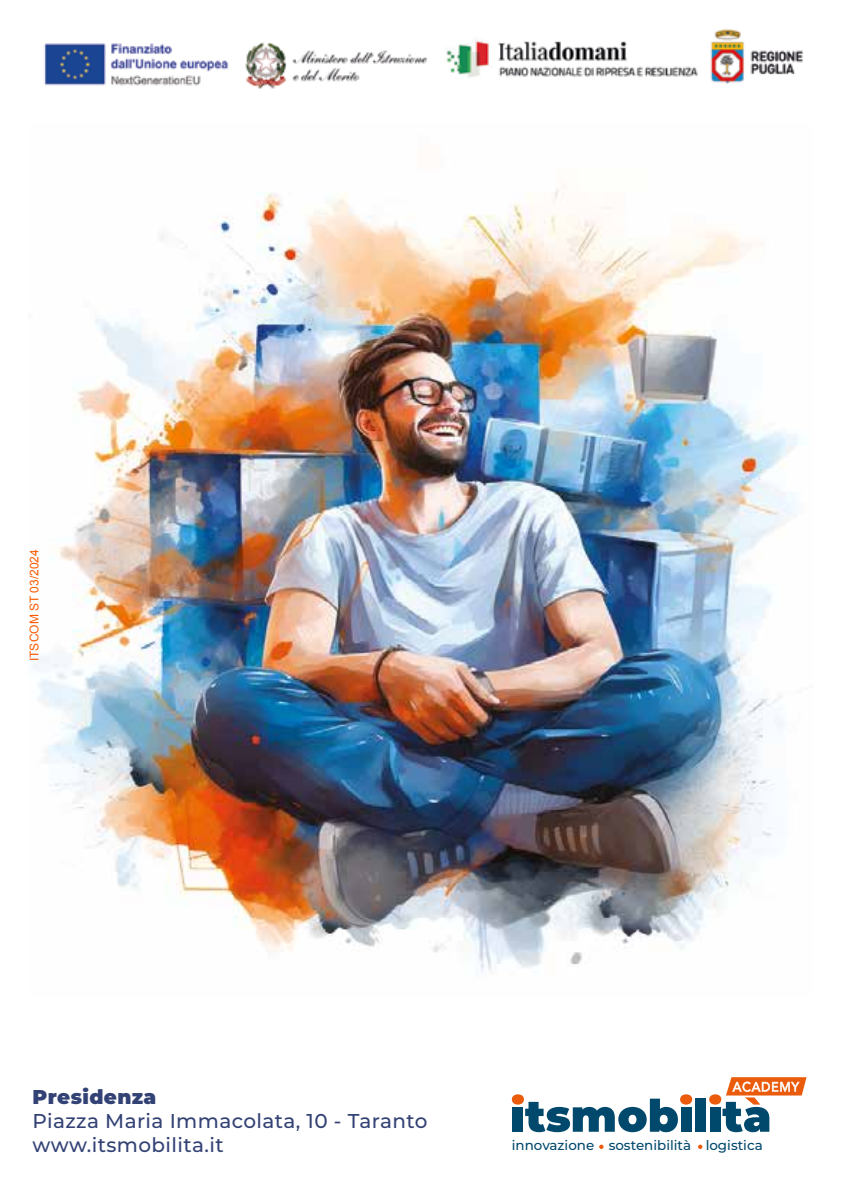
<style>
.page{position:relative;width:842px;height:1191px;background:#fff}
.page>*{position:absolute;margin:0;border:0;box-sizing:border-box;transform-origin:0 0}
.t1{font:500 20px/24px "Montserrat";letter-spacing:.02em;color:#334275}
.t2{font:900 20px "Montserrat";letter-spacing:.02em;color:#334275}
.t3{font:500 13.4px "Montserrat";color:#00486c}
.t4{font:12px "Arial";color:#fa5900}
</style>
<div class="page">
<img style="left:44px;top:28px;width:759px;height:61px">
<img style="left:32px;top:186px;width:769px;height:787px">
<div style="left:513px;top:1107px;width:10px;height:24px;background:#00486c"></div>
<svg style="left:525px;top:1098px;width:153px;height:34px"></svg>
<div style="left:681px;top:1107px;width:10px;height:24px;background:#00486c"></div>
<div style="left:696px;top:1098px;width:10px;height:33px;background:#00486c"></div>
<div style="left:710px;top:1107px;width:10px;height:24px;background:#00486c"></div>
<div style="left:512px;top:1094px;width:12px;height:10px;background:#ea5b0b;border-radius:50%"></div>
<div style="left:680px;top:1094px;width:12px;height:10px;background:#ea5b0b;border-radius:50%"></div>
<div style="left:709px;top:1094px;width:12px;height:10px;background:#ea5b0b;border-radius:50%"></div>
<svg style="left:722px;top:1077px;width:84px;height:55px"></svg>
<svg style="left:599px;top:1144px;width:5px;height:5px"></svg>
<svg style="left:698px;top:1144px;width:4px;height:5px"></svg>
<p class="t4" style="left:26px;top:661px;width:113px;rotate:-90deg">ITSCOM ST 03/2024</p>
<p class="t2" style="left:33px;top:1081px;width:125px">Presidenza</p>
<p class="t1" style="left:33px;top:1108px;width:396px">Piazza Maria Immacolata, 10 - Taranto www.itsmobilita.it</p>
<p class="t3" style="left:512px;top:1136px;width:252px">innovazione sostenibilità logistica</p>
</div>
